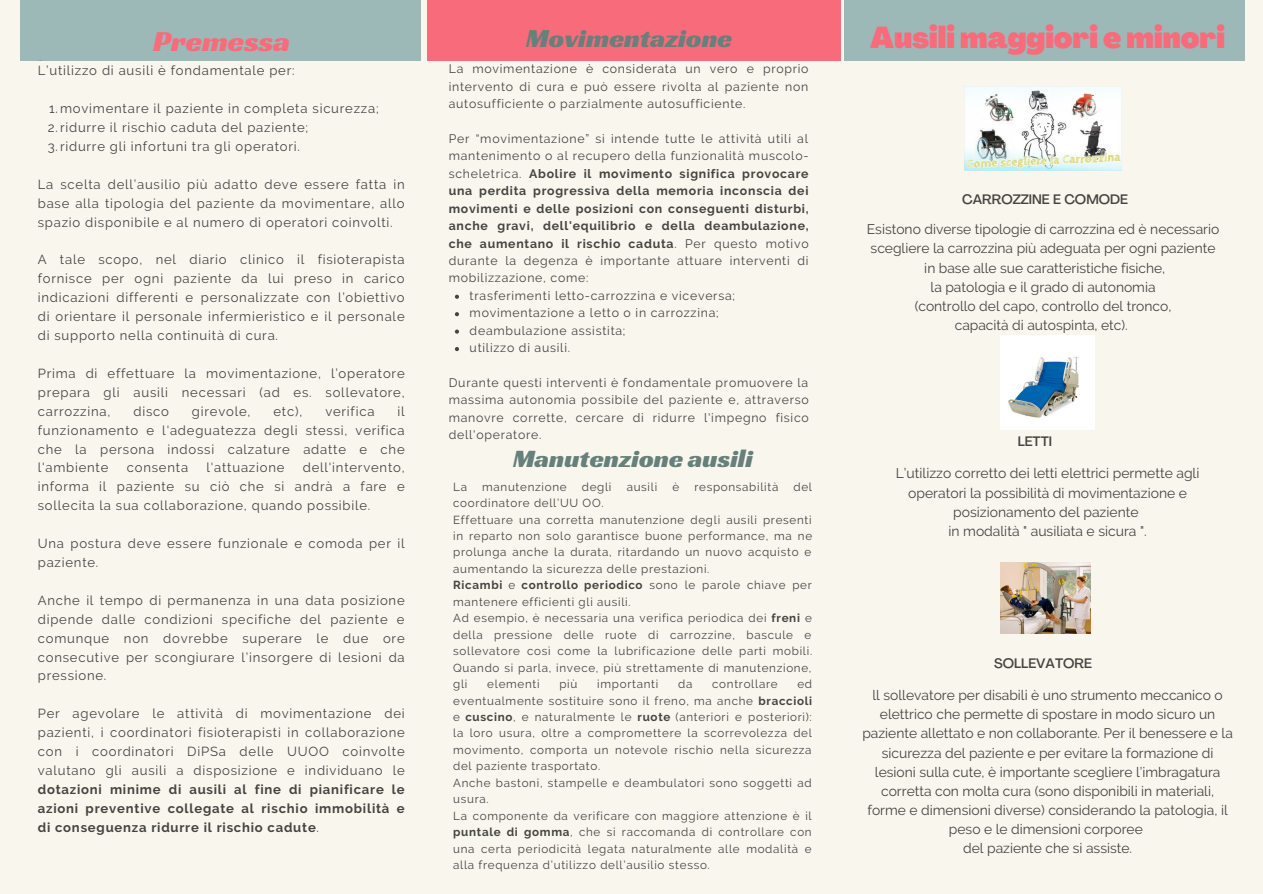
<style>
.page{position:relative;width:1263px;height:894px;background:#fff}
.page>*{position:absolute;margin:0;border:0;box-sizing:border-box;transform-origin:0 0}
.t1{font:30px "Racing Sans One";color:#f86b7a}
.t2{font:900 29.7px "Agrandir";color:#f86b7a}
.t3{font:27px "Racing Sans One";color:#67807b}
.t4{font:25.95px "Racing Sans One";color:#67807b}
.t5{font:13.95px/19px "Raleway";color:#444440;text-align:center}
.t6{font:13.8px/19px "Raleway";color:#444440;text-align:center}
.t7{font:500 13.5px "Agrandir";color:#444440}
.t8{font:13.05px/18.9px "Raleway";letter-spacing:.06em;color:#444440;text-align:justify}
.t9{font:700 13.05px/18.9px "Raleway";letter-spacing:.06em;color:#444440;text-align:justify}
.t10{font:12.3px/17.4px "Raleway";letter-spacing:.06em;color:#444440;text-align:justify}
.t11{font:700 12.3px/17.4px "Raleway";letter-spacing:.06em;color:#444440;text-align:justify}
.t12{font:11.55px/16.5px "Raleway";letter-spacing:.06em;color:#444440}
.s1{font-weight:400}
.s2{font-weight:700}
</style>
<div class="page">
<div style="left:0;top:0;width:1263px;height:893px;background:#f9f7ed"></div>
<div style="left:427px;top:0;width:414px;height:61px;background:#f86b7a"></div>
<div style="left:20px;top:0;width:400px;height:60px;background:#9cb8b7"></div>
<div style="left:844px;top:0;width:401px;height:60px;background:#9cb8b7"></div>
<svg style="left:455px;top:294px;width:4px;height:5px"></svg>
<svg style="left:455px;top:312px;width:4px;height:4px"></svg>
<svg style="left:455px;top:329px;width:4px;height:4px"></svg>
<svg style="left:455px;top:347px;width:4px;height:4px"></svg>
<img style="left:965px;top:86px;width:156px;height:85px">
<img style="left:1001px;top:336px;width:93px;height:93px">
<img style="left:1001px;top:562px;width:89px;height:71px">
<h1 class="t1" style="left:153px;top:22px;width:138px">Premessa</h1>
<p class="t8" style="left:38px;top:61px;width:258px">L’utilizzo di ausili è fondamentale per:</p>
<p class="t8" style="left:48px;top:99px;width:333px;text-align:left">1.movimentare il paziente in completa sicurezza;<br>2.ridurre il rischio caduta del paziente;<br>3.ridurre gli infortuni tra gli operatori.</p>
<p class="t8" style="left:38px;top:175px;width:368px">La scelta dell’ausilio più adatto deve essere fatta in base alla tipologia del paziente da movimentare, allo spazio disponibile e al numero di operatori coinvolti.</p>
<p class="t8" style="left:38px;top:250px;width:368px">A tale scopo, nel diario clinico il fisioterapista fornisce per ogni paziente da lui preso in carico indicazioni differenti e personalizzate con l’obiettivo di orientare il personale infermieristico e il personale di supporto nella continuità di cura.</p>
<p class="t8" style="left:38px;top:364px;width:368px">Prima di effettuare la movimentazione, l’operatore prepara gli ausili necessari (ad es. sollevatore, carrozzina,</p>
<p class="t8" style="left:133px;top:401px;width:37px">disco</p>
<p class="t8" style="left:192px;top:401px;width:60px">girevole,</p>
<p class="t8" style="left:273px;top:401px;width:30px">etc),</p>
<p class="t8" style="left:325px;top:401px;width:51px">verifica</p>
<p class="t8" style="left:38px;top:401px;width:368px;text-indent:360px">il funzionamento e l'adeguatezza degli stessi, verifica che la persona indossi calzature adatte e che l'ambiente</p>
<p class="t8" style="left:38px;top:458px;width:368px;text-indent:265px">dell'intervento, informa il paziente su ciò che si andrà a fare e sollecita la sua collaborazione, quando possibile.</p>
<p class="t8" style="left:38px;top:534px;width:368px">Una postura deve essere funzionale e comoda per il paziente.</p>
<p class="t8" style="left:38px;top:590px;width:368px">Anche il tempo di permanenza in una data posizione dipende dalle condizioni specifiche del paziente e comunque non dovrebbe superare le due ore consecutive per scongiurare l’insorgere di lesioni da pressione.</p>
<p class="t8" style="left:38px;top:704px;width:368px">Per agevolare le attività di movimentazione dei pazienti, i coordinatori fisioterapisti in collaborazione con i coordinatori DiPSa delle UUOO coinvolte valutano gli ausili a disposizione e individuano le</p>
<p class="t9" style="left:38px;top:779px;width:368px">dotazioni minime di ausili al fine di pianificare le azioni preventive collegate al rischio immobilità e di conseguenza ridurre il rischio cadute<span class="s1">.</span></p>
<p class="t8" style="left:127px;top:458px;width:63px">consenta</p>
<p class="t8" style="left:206px;top:458px;width:80px">l'attuazione</p>
<h3 class="t3" style="left:526px;top:21px;width:208px">Movimentazione</h3>
<p class="t10" style="left:449px;top:60px;width:361px">La movimentazione è considerata un vero e proprio intervento di cura e può essere rivolta al paziente non autosufficiente o parzialmente autosufficiente.</p>
<p class="t11" style="left:449px;top:130px;width:361px"><span class="s1">Per “movimentazione” si intende tutte le attività utili al mantenimento o al recupero della funzionalità muscolo&shy;scheletrica.</span> Abolire il movimento significa provocare una perdita progressiva della memoria inconscia dei movimenti e delle posizioni con conseguenti disturbi, anche gravi, dell'equilibrio e della deambulazione, che aumentano il rischio caduta<span class="s1">. Per questo motivo durante la degenza è importante attuare interventi di mobilizzazione, come:</span></p>
<p class="t10" style="left:470px;top:287px;width:267px;text-align:left">trasferimenti letto-carrozzina e viceversa; movimentazione a letto o in carrozzina; deambulazione assistita;<br>utilizzo di ausili.</p>
<p class="t10" style="left:449px;top:374px;width:362px">Durante questi interventi è fondamentale promuovere la massima autonomia possibile del paziente e, attraverso manovre corrette, cercare di ridurre l'impegno fisico dell'operatore.</p>
<h3 class="t4" style="left:513px;top:441px;width:242px">Manutenzione ausili</h3>
<p class="t12" style="left:453px;top:478px;width:15px">La</p>
<p class="t12" style="left:482px;top:478px;width:86px">manutenzione</p>
<p class="t12" style="left:582px;top:478px;width:31px">degli</p>
<p class="t12" style="left:627px;top:478px;width:32px">ausili</p>
<p class="t12" style="left:672px;top:478px;width:8px">è</p>
<p class="t12" style="left:694px;top:478px;width:86px">responsabilità</p>
<p class="t12" style="left:793px;top:478px;width:20px">del</p>
<p class="t12" style="left:453px;top:494px;width:360px">coordinatore dell’UU OO.<br>Effettuare una corretta manutenzione degli ausili presenti in reparto non solo garantisce buone performance, ma ne prolunga anche la durata, ritardando un nuovo acquisto e aumentando la sicurezza delle prestazioni.<br><span class="s2">Ricambi</span> e <span class="s2">controllo periodico</span> sono le parole chiave per mantenere efficienti gli ausili.<br>Ad esempio, è necessaria una verifica periodica dei <span class="s2">freni</span> e della pressione delle ruote di carrozzine, bascule e sollevatore così come la lubrificazione delle parti mobili.<br>Quando si parla, invece, più strettamente di manutenzione, gli</p>
<p class="t12" style="left:453px;top:675px;width:361px;text-indent:344px">ed eventualmente sostituire sono il freno, ma anche <span class="s2">braccioli </span>e <span class="s2">cuscino</span>, e naturalmente le <span class="s2">ruote</span> (anteriori e posteriori): la loro usura, oltre a compromettere la scorrevolezza del movimento, comporta un notevole rischio nella sicurezza del paziente trasportato.<br>Anche bastoni, stampelle e deambulatori sono soggetti ad usura.<br>La componente da verificare con maggiore attenzione è il <span class="s2">puntale di gomma</span>, che si raccomanda di controllare con una certa periodicità legata naturalmente alle modalità e alla frequenza d’utilizzo dell’ausilio stesso.</p>
<p class="t12" style="left:487px;top:675px;width:54px">elementi</p>
<p class="t12" style="left:559px;top:675px;width:19px">più</p>
<p class="t12" style="left:597px;top:675px;width:63px">importanti</p>
<p class="t12" style="left:678px;top:675px;width:16px">da</p>
<p class="t12" style="left:712px;top:675px;width:67px">controllare</p>
<h2 class="t2" style="left:870px;top:25px;width:356px">Ausili maggiori e minori</h2>
<p class="t7" style="left:962px;top:194px;width:167px">CARROZZINE E COMODE</p>
<p class="t6" style="left:867px;top:220px;width:354px">Esistono diverse tipologie di carrozzina ed è necessario scegliere la carrozzina più adeguata per ogni paziente in base alle sue caratteristiche fisiche,<br>la patologia e il grado di autonomia<br>(controllo del capo, controllo del tronco,<br>capacità di autospinta, etc).</p>
<p class="t7" style="left:1018px;top:436px;width:36px">LETTI</p>
<p class="t5" style="left:896px;top:464px;width:305px">L’utilizzo corretto dei letti elettrici permette agli operatori la possibilità di movimentazione e posizionamento del paziente<br>in modalità " ausiliata e sicura ".</p>
<p class="t7" style="left:994px;top:657px;width:99px">SOLLEVATORE</p>
<p class="t6" style="left:862px;top:685px;width:372px">ll sollevatore per disabili è uno strumento meccanico o elettrico che permette di spostare in modo sicuro un paziente allettato e non collaborante. Per il benessere e la sicurezza del paziente e per evitare la formazione di lesioni sulla cute, è importante scegliere l’imbragatura corretta con molta cura (sono disponibili in materiali, forme e dimensioni diverse) considerando la patologia, il peso e le dimensioni corporee<br>del paziente che si assiste.</p>
</div>
